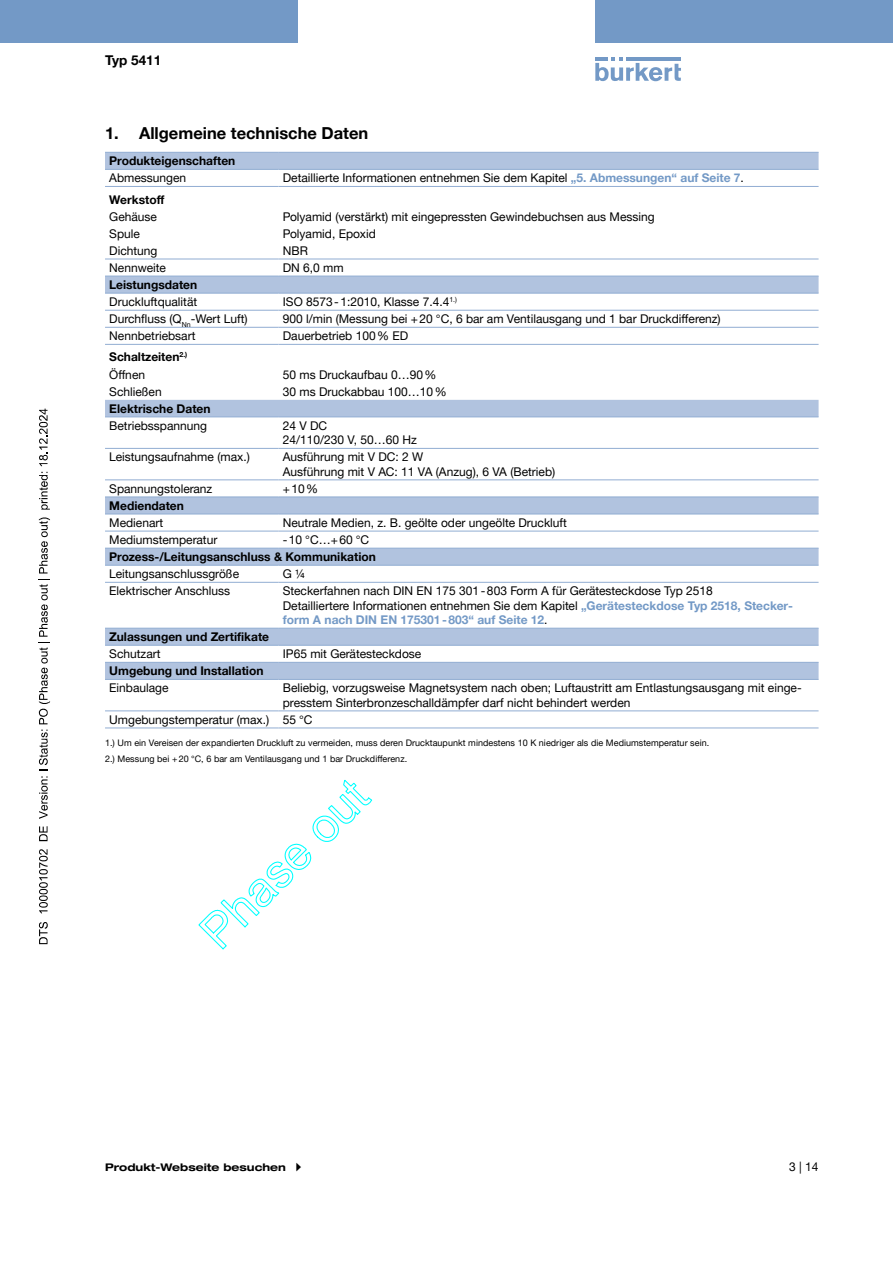
<style>
.page{position:relative;width:893px;height:1263px;background:#fff}
.page>*{position:absolute;margin:0;border:0;box-sizing:border-box;transform-origin:0 0}
.t1{font:700 16.5px "Helvetica Neue LTW1 G";color:#000}
.t2{font:700 13.5px "Helvetica Neue LTW1 G";color:#000}
.t3{font:12px/14.4px "Helvetica Neue LTW1 G";color:#000}
.t4{font:700 12px/17.1px "Helvetica Neue LTW1 G";color:#000}
.t5{font:700 expanded 10.5px "Helvetica Neue LTW1 G";color:#000}
.t6{font:9px/15.8px "Helvetica Neue LTW1 G";letter-spacing:.005em;color:#000}
.s1{font-weight:700;color:#7399c6}
.s2{font-weight:400}
</style>
<div class="page">
<svg style="left:595px;top:57px;width:86px;height:24px"></svg>
<hr style="left:626px;top:57px;width:55px;height:4px;background:#7399c6">
<div style="left:0;top:0;width:298px;height:42px;background:#7399c6"></div>
<div style="left:595px;top:0;width:298px;height:42px;background:#7399c6"></div>
<svg style="left:105px;top:153px;width:714px;height:526px"></svg>
<hr style="left:105px;top:169px;width:174px;height:1px;background:#91add2">
<hr style="left:105px;top:293px;width:174px;height:1px;background:#91add2">
<hr style="left:279px;top:293px;width:540px;height:1px;background:#91add2">
<hr style="left:105px;top:310px;width:174px;height:1px;background:#91add2">
<hr style="left:279px;top:310px;width:540px;height:1px;background:#91add2">
<hr style="left:105px;top:327px;width:174px;height:1px;background:#91add2">
<hr style="left:279px;top:327px;width:540px;height:1px;background:#91add2">
<hr style="left:105px;top:417px;width:174px;height:1px;background:#91add2">
<hr style="left:279px;top:417px;width:540px;height:1px;background:#91add2">
<hr style="left:105px;top:448px;width:174px;height:1px;background:#91add2">
<hr style="left:279px;top:448px;width:540px;height:1px;background:#91add2">
<hr style="left:105px;top:480px;width:174px;height:1px;background:#91add2">
<hr style="left:279px;top:480px;width:540px;height:1px;background:#91add2">
<hr style="left:105px;top:531px;width:174px;height:1px;background:#91add2">
<hr style="left:279px;top:531px;width:540px;height:1px;background:#91add2">
<hr style="left:279px;top:582px;width:540px;height:1px;background:#91add2">
<hr style="left:105px;top:628px;width:174px;height:1px;background:#91add2">
<hr style="left:279px;top:628px;width:540px;height:1px;background:#91add2">
<hr style="left:105px;top:711px;width:174px;height:1px;background:#91add2">
<hr style="left:279px;top:711px;width:540px;height:1px;background:#91add2">
<hr style="left:105px;top:728px;width:174px;height:1px;background:#91add2">
<hr style="left:279px;top:728px;width:540px;height:1px;background:#91add2">
<hr style="left:105px;top:548px;width:174px;height:1px;background:#91add2">
<hr style="left:279px;top:548px;width:540px;height:1px;background:#91add2">
<hr style="left:105px;top:662px;width:174px;height:1px;background:#91add2">
<hr style="left:279px;top:662px;width:540px;height:1px;background:#91add2">
<hr style="left:105px;top:565px;width:174px;height:1px;background:#91add2">
<hr style="left:279px;top:565px;width:540px;height:1px;background:#91add2">
<hr style="left:279px;top:169px;width:540px;height:1px;background:#91add2">
<hr style="left:279px;top:514px;width:540px;height:1px;background:#91add2">
<hr style="left:105px;top:152px;width:174px;height:1px;background:#91add2">
<hr style="left:279px;top:152px;width:540px;height:1px;background:#91add2">
<hr style="left:279px;top:645px;width:540px;height:1px;background:#91add2">
<hr style="left:279px;top:344px;width:540px;height:1px;background:#91add2">
<hr style="left:105px;top:497px;width:174px;height:1px;background:#91add2">
<hr style="left:279px;top:497px;width:540px;height:1px;background:#91add2">
<hr style="left:105px;top:344px;width:174px;height:1px;background:#91add2">
<hr style="left:105px;top:679px;width:174px;height:1px;background:#91add2">
<hr style="left:279px;top:679px;width:540px;height:1px;background:#91add2">
<hr style="left:105px;top:582px;width:174px;height:1px;background:#91add2">
<hr style="left:105px;top:514px;width:174px;height:1px;background:#91add2">
<hr style="left:105px;top:645px;width:174px;height:1px;background:#91add2">
<hr style="left:105px;top:259px;width:174px;height:1px;background:#91add2">
<hr style="left:279px;top:259px;width:540px;height:1px;background:#91add2">
<hr style="left:105px;top:276px;width:174px;height:1px;background:#91add2">
<hr style="left:279px;top:276px;width:540px;height:1px;background:#91add2">
<hr style="left:105px;top:186px;width:174px;height:1px;background:#91add2">
<hr style="left:279px;top:186px;width:540px;height:1px;background:#91add2">
<svg style="left:39px;top:922px;width:9px;height:22px"></svg>
<svg style="left:39px;top:849px;width:9px;height:64px"></svg>
<svg style="left:39px;top:826px;width:9px;height:15px"></svg>
<svg style="left:39px;top:579px;width:11px;height:240px"></svg>
<svg style="left:39px;top:517px;width:11px;height:56px"></svg>
<svg style="left:39px;top:472px;width:11px;height:38px"></svg>
<svg style="left:39px;top:409px;width:9px;height:57px"></svg>
<svg style="left:198px;top:779px;width:175px;height:171px"></svg>
<p class="t2" style="left:105px;top:52px;width:58px">Typ 5411</p>
<h1 class="t1" style="left:105px;top:123px;width:265px">1. Allgemeine technische Daten</h1>
<p class="t4" style="left:109px;top:152px;width:128px">Produkteigenschaften</p>
<p class="t3" style="left:109px;top:171px;width:78px">Abmessungen</p>
<p class="t3" style="left:283px;top:171px;width:463px">Detaillierte Informationen entnehmen Sie dem Kapitel <span class="s1">„5. Abmessungen“ auf Seite 7</span>.</p>
<p class="t4" style="left:109px;top:191px;width:57px">Werkstoff</p>
<p class="t3" style="left:109px;top:209px;width:49px">Gehäuse</p>
<p class="t3" style="left:283px;top:209px;width:373px">Polyamid (verstärkt) mit eingepressten Gewindebuchsen aus Messing</p>
<p class="t3" style="left:109px;top:226px;width:32px">Spule</p>
<p class="t3" style="left:283px;top:226px;width:95px">Polyamid, Epoxid</p>
<p class="t3" style="left:109px;top:243px;width:50px">Dichtung</p>
<p class="t3" style="left:283px;top:243px;width:27px">NBR</p>
<p class="t3" style="left:109px;top:260px;width:58px">Nennweite</p>
<p class="t3" style="left:283px;top:260px;width:62px">DN 6,0 mm</p>
<p class="t4" style="left:109px;top:276px;width:89px">Leistungsdaten</p>
<p class="t3" style="left:109px;top:294px;width:90px">Druckluftqualität</p>
<p class="t3" style="left:283px;top:294px;width:176px">ISO 8573-1:2010, Klasse 7.4.4<sup>1.)</sup></p>
<p class="t3" style="left:109px;top:311px;width:140px">Durchfluss (Q<sub>Nn</sub>-Wert Luft)</p>
<p class="t3" style="left:283px;top:311px;width:439px">900 l/min (Messung bei +20 °C, 6 bar am Ventilausgang und 1 bar Druckdifferenz)</p>
<p class="t3" style="left:109px;top:329px;width:88px">Nennbetriebsart</p>
<p class="t3" style="left:283px;top:329px;width:127px">Dauerbetrieb 100% ED</p>
<p class="t4" style="left:109px;top:349px;width:80px">Schaltzeiten<sup>2.)<br></sup><span class="s2">Öffnen</span></p>
<p class="t3" style="left:283px;top:367px;width:155px">50 ms Druckaufbau 0…90%</p>
<p class="t3" style="left:109px;top:384px;width:54px">Schließen</p>
<p class="t3" style="left:283px;top:384px;width:166px">30 ms Druckabbau 100…10%</p>
<p class="t4" style="left:109px;top:400px;width:103px">Elektrische Daten</p>
<p class="t3" style="left:109px;top:418px;width:99px">Betriebsspannung</p>
<p class="t3" style="left:283px;top:418px;width:136px">24 V DC<br>24/110/230 V, 50…60 Hz</p>
<p class="t3" style="left:109px;top:450px;width:142px">Leistungsaufnahme (max.)</p>
<p class="t3" style="left:283px;top:450px;width:274px">Ausführung mit V DC: 2 W<br>Ausführung mit V AC: 11 VA (Anzug), 6 VA (Betrieb)</p>
<p class="t3" style="left:109px;top:481px;width:105px">Spannungstoleranz</p>
<p class="t3" style="left:283px;top:481px;width:37px">+10%</p>
<p class="t4" style="left:109px;top:497px;width:76px">Mediendaten</p>
<p class="t3" style="left:109px;top:515px;width:56px">Medienart</p>
<p class="t3" style="left:283px;top:515px;width:286px">Neutrale Medien, z. B. geölte oder ungeölte Druckluft</p>
<p class="t3" style="left:109px;top:532px;width:110px">Mediumstemperatur</p>
<p class="t3" style="left:283px;top:532px;width:88px">-10 °C…+60 °C</p>
<p class="t4" style="left:109px;top:548px;width:268px">Prozess-/Leitungsanschluss &amp; Kommunikation</p>
<p class="t3" style="left:109px;top:566px;width:131px">Leitungsanschlussgröße</p>
<p class="t3" style="left:283px;top:566px;width:24px">G ¼</p>
<p class="t3" style="left:109px;top:584px;width:122px">Elektrischer Anschluss</p>
<p class="t3" style="left:283px;top:584px;width:512px">Steckerfahnen nach DIN EN 175 301-803 Form A für Gerätesteckdose Typ 2518<br>Detailliertere Informationen entnehmen Sie dem Kapitel <span class="s1">„Gerätesteckdose Typ 2518, Stecker&shy;form A nach DIN EN 175301-803“ auf Seite 12</span>.</p>
<p class="t4" style="left:109px;top:628px;width:161px">Zulassungen und Zertifikate</p>
<p class="t3" style="left:109px;top:647px;width:53px">Schutzart</p>
<p class="t3" style="left:283px;top:647px;width:140px">IP65 mit Gerätesteckdose</p>
<p class="t4" style="left:109px;top:662px;width:156px">Umgebung und Installation</p>
<p class="t3" style="left:109px;top:681px;width:61px">Einbaulage</p>
<p class="t3" style="left:283px;top:681px;width:520px">Beliebig, vorzugsweise Magnetsystem nach oben; Luftaustritt am Entlastungsausgang mit einge&shy;presstem Sinterbronzeschalldämpfer darf nicht behindert werden</p>
<p class="t3" style="left:109px;top:712px;width:205px">Umgebungstemperatur (max.) 55 °C</p>
<p class="t6" style="left:105px;top:735px;width:606px">1.) Um ein Vereisen der expandierten Druckluft zu vermeiden, muss deren Drucktaupunkt mindestens 10 K niedriger als die Mediumstemperatur sein.<br>2.) Messung bei +20 °C, 6 bar am Ventilausgang und 1 bar Druckdifferenz.</p>
<p class="t5" style="left:105px;top:1161px;width:182px">Produkt-Webseite besuchen</p>
<p class="t3" style="left:789px;top:1159px;width:31px">3 | 14</p>
</div>
